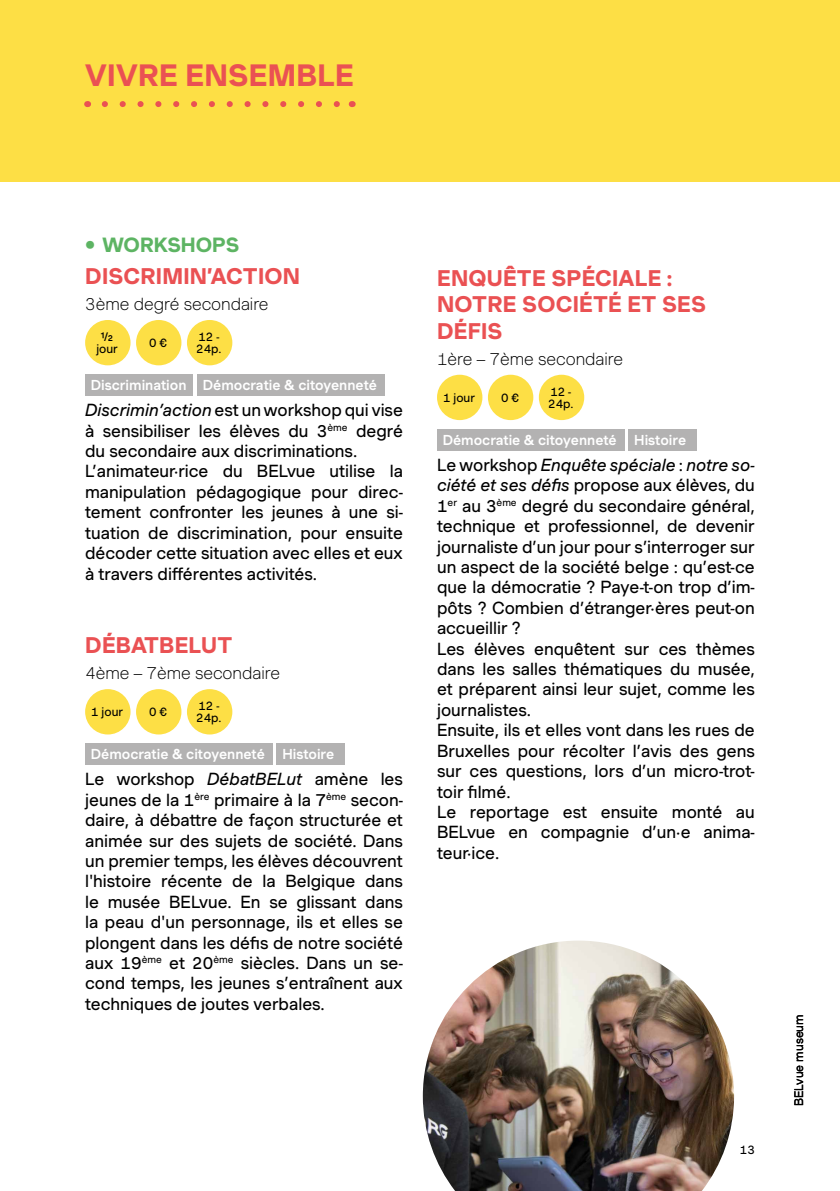
<style>
.page{position:relative;width:840px;height:1191px;background:#fff}
.page>*{position:absolute;margin:0;border:0;box-sizing:border-box;transform-origin:0 0}
.t1{font:30px "Muoto Bold 3";letter-spacing:.01em;color:#ea5153}
.t2{font:22px/26.4px "Muoto Bold 3";letter-spacing:.01em;color:#ea5153}
.t3{font:20px "Muoto Bold 3";color:#5db463}
.t4{font:17px/20.4px "Muoto Regular 3";color:#000}
.t5{font:100 17px "Muoto";color:#000}
.t6{font:italic 17px "Muoto";color:#000}
.t7{font:14px "Muoto Medium 2";color:#fff}
.t8{font:12px/12px "Muoto Regular 3";color:#000}
.t9{font:12px "Muoto Regular 5";color:#000}
.s1{font-family:"Muoto Medium 2";font-size:14.4px}
.s2{font-family:"Muoto";font-style:italic}
.s3{font-family:"Muoto Regular 3";font-style:normal}
</style>
<div class="page">
<div style="left:85px;top:320px;width:45px;height:45px;background:#fddf45;border-radius:50%"></div>
<div style="left:136px;top:320px;width:45px;height:45px;background:#fddf45;border-radius:50%"></div>
<div style="left:187px;top:320px;width:45px;height:45px;background:#fddf45;border-radius:50%"></div>
<div style="left:85px;top:374px;width:108px;height:22px;background:#b3b2b2"></div>
<div style="left:197px;top:374px;width:187px;height:22px;background:#b3b2b2"></div>
<div style="left:85px;top:689px;width:45px;height:45px;background:#fddf45;border-radius:50%"></div>
<div style="left:136px;top:689px;width:45px;height:45px;background:#fddf45;border-radius:50%"></div>
<div style="left:187px;top:689px;width:45px;height:45px;background:#fddf45;border-radius:50%"></div>
<div style="left:85px;top:743px;width:187px;height:22px;background:#b3b2b2"></div>
<div style="left:276px;top:743px;width:68px;height:22px;background:#b3b2b2"></div>
<div style="left:437px;top:375px;width:45px;height:45px;background:#fddf45;border-radius:50%"></div>
<div style="left:487px;top:375px;width:46px;height:45px;background:#fddf45;border-radius:50%"></div>
<div style="left:538px;top:375px;width:46px;height:45px;background:#fddf45;border-radius:50%"></div>
<div style="left:437px;top:429px;width:187px;height:21px;background:#b3b2b2"></div>
<div style="left:628px;top:429px;width:68px;height:21px;background:#b3b2b2"></div>
<div style="left:0;top:0;width:839px;height:181px;background:#fddf45"></div>
<svg style="left:105px;top:101px;width:235px;height:6px"></svg>
<img style="left:422px;top:940px;width:311px;height:251px">
<h1 class="t1" style="left:85px;top:52px;width:270px">VIVRE ENSEMBLE</h1>
<p class="t3" style="left:85px;top:230px;width:156px"><span class="s1">●</span> WORKSHOPS</p>
<p class="t2" style="left:85px;top:262px;width:216px">DISCRIMIN’ACTION</p>
<p class="t5" style="left:85px;top:291px;width:185px">3ème degré secondaire</p>
<p class="t8" style="left:96px;top:330px;width:23px;text-align:center">½ jour</p>
<p class="t8" style="left:149px;top:336px;width:19px">0 €</p>
<p class="t8" style="left:196px;top:330px;width:27px">12 -<br>24p.</p>
<p class="t7" style="left:91px;top:375px;width:287px">Discrimination Démocratie &amp; citoyenneté</p>
<p class="t4" style="left:85px;top:400px;width:319px"><span class="s2">Discrimin’action</span> est un workshop qui vise à sensibiliser les élèves du 3<sup>ème</sup> degré du secondaire aux discriminations.<br>L’animateur·rice du BELvue utilise la manipulation pédagogique pour direc&shy;tement confronter les jeunes à une si&shy;tuation de discrimination, pour ensuite décoder cette situation avec elles et eux à travers différentes activités.</p>
<p class="t2" style="left:85px;top:631px;width:149px">DÉBATBELUT</p>
<p class="t5" style="left:85px;top:660px;width:196px">4ème – 7ème secondaire</p>
<p class="t8" style="left:91px;top:705px;width:33px">1 jour</p>
<p class="t8" style="left:149px;top:705px;width:19px">0 €</p>
<p class="t8" style="left:196px;top:699px;width:27px">12 -<br>24p.</p>
<p class="t7" style="left:91px;top:744px;width:175px">Démocratie &amp; citoyenneté</p>
<p class="t7" style="left:282px;top:744px;width:53px">Histoire</p>
<p class="t4" style="left:85px;top:769px;width:319px;text-align:justify">Le workshop <span class="s2">DébatBELut</span> amène les jeunes de la 1<sup>ère</sup> primaire à la 7<sup>ème</sup> secon&shy;daire, à débattre de façon structurée et animée sur des sujets de société. Dans un premier temps, les élèves découvrent l'histoire récente de la Belgique dans le musée BELvue. En se glissant dans la peau d'un personnage, ils et elles se plongent dans les défis de notre société aux 19<sup>ème</sup> et 20<sup>ème</sup> siècles. Dans un se&shy;cond temps, les jeunes s’entraînent aux techniques de joutes verbales.</p>
<p class="t2" style="left:437px;top:264px;width:270px">ENQUÊTE SPÉCIALE :<br>NOTRE SOCIÉTÉ ET SES<br>DÉFIS</p>
<p class="t5" style="left:437px;top:346px;width:187px">1ère – 7ème secondaire</p>
<p class="t8" style="left:443px;top:391px;width:33px">1 jour</p>
<p class="t8" style="left:500px;top:391px;width:19px">0 €</p>
<p class="t8" style="left:548px;top:385px;width:27px">12 -<br>24p.</p>
<p class="t7" style="left:442px;top:429px;width:175px">Démocratie &amp; citoyenneté</p>
<p class="t7" style="left:634px;top:429px;width:53px">Histoire</p>
<p class="t6" style="left:437px;top:452px;width:319px"><span class="s3">Le workshop</span> Enquête spéciale <span class="s3">:</span> notre so-</p>
<p class="t4" style="left:437px;top:475px;width:319px"><span class="s2">ciété et ses défis</span> propose aux élèves, du 1<sup>er</sup> au 3<sup>ème</sup> degré du secondaire général, technique et professionnel, de devenir journaliste d’un jour pour s’interroger sur un aspect de la société belge : qu’est-ce que la démocratie ? Paye-t-on trop d’im&shy;pôts ? Combien d’étranger·ères peut-on accueillir ?<br>Les élèves enquêtent sur ces thèmes dans les salles thématiques du musée, et préparent ainsi leur sujet, comme les journalistes.<br>Ensuite, ils et elles vont dans les rues de Bruxelles pour récolter l’avis des gens sur ces questions, lors d’un micro-trot&shy;toir filmé.<br>Le reportage est ensuite monté au BELvue en compagnie d’un·e anima&shy;teur·ice.</p>
<p class="t8" style="left:739px;top:1143px;width:16px">13</p>
<p class="t9" style="left:789px;top:1106px;width:93px;rotate:-90deg">BELvue museum</p>
</div>
